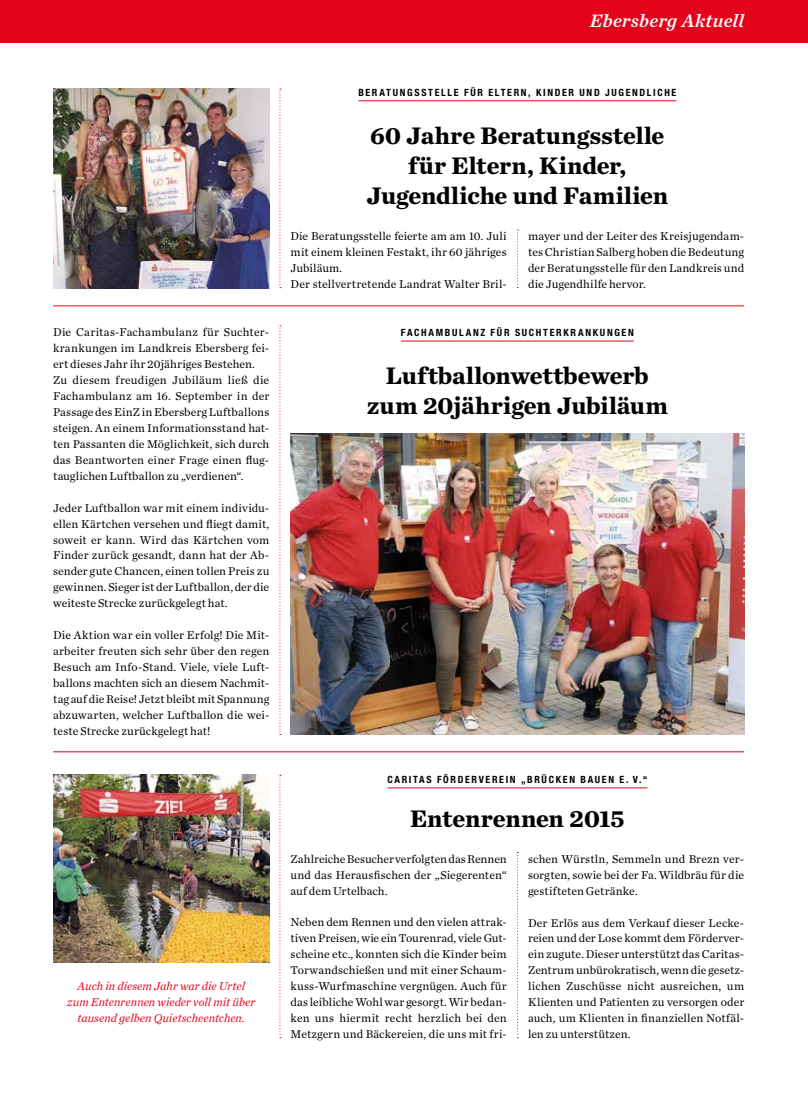
<style>
.page{position:relative;width:808px;height:1110px;background:#fff}
.page>*{position:absolute;margin:0;border:0;box-sizing:border-box;transform-origin:0 0}
.t1{font:700 25px/30px "Chronicle Text G1";letter-spacing:-.005em;color:#000;text-align:center}
.t2{font:italic 18.75px "Chronicle Text G1 Semi";letter-spacing:.015em;color:#fff}
.t3{font:11.88px/16px "Chronicle Text G1";letter-spacing:.01em;color:#000;text-align:justify}
.t4{font:italic 11.88px/16px "Chronicle Text G1";color:#e3041a;text-align:center}
.t5{font:700 condensed 10px "Helvetica Neue LT Std";letter-spacing:.165em;color:#000}
</style>
<div class="page">
<div style="left:0;top:0;width:808px;height:43px;background:#e3041a"></div>
<svg style="left:517px;top:229px;width:1px;height:59px"></svg>
<svg style="left:279px;top:89px;width:2px;height:199px"></svg>
<svg style="left:279px;top:325px;width:2px;height:408px"></svg>
<svg style="left:279px;top:774px;width:2px;height:261px"></svg>
<svg style="left:517px;top:852px;width:1px;height:183px"></svg>
<hr style="left:53px;top:305px;width:691px;height:1px;background:#e3041a">
<hr style="left:53px;top:751px;width:691px;height:1px;background:#e3041a">
<img style="left:53px;top:89px;width:216px;height:199px">
<hr style="left:358px;top:100px;width:318px;height:1px;background:#e3041a">
<img style="left:291px;top:433px;width:453px;height:301px">
<hr style="left:401px;top:340px;width:233px;height:1px;background:#e3041a">
<hr style="left:387px;top:787px;width:260px;height:1px;background:#e3041a">
<img style="left:53px;top:774px;width:216px;height:188px">
<h2 class="t2" style="left:590px;top:6px;width:156px">Ebersberg Aktuell</h2>
<p class="t3" style="left:53px;top:323px;width:218px;text-align:left">Die Caritas-Fachambulanz für Suchter&shy;krankungen im Landkreis Ebersberg fei&shy;ert dieses Jahr ihr 20jähriges Bestehen.<br>Zu diesem freudigen Jubiläum ließ die Fachambulanz am 16. September in der Passage des EinZ in Ebersberg Luftballons steigen. An einem Informationsstand hat&shy;ten Passanten die Möglichkeit, sich durch das Beantworten einer Frage einen flug&shy;tauglichen Luftballon zu „verdienen“.</p>
<p class="t3" style="left:53px;top:499px;width:218px">Jeder Luftballon war mit einem individu&shy;ellen Kärtchen versehen und fliegt damit, soweit er kann. Wird das Kärtchen vom Finder zurück gesandt, dann hat der Ab&shy;sender gute Chancen, einen tollen Preis zu gewinnen. Sieger ist der Luftballon, der die weiteste Strecke zurückgelegt hat.</p>
<p class="t3" style="left:53px;top:626px;width:218px">Die Aktion war ein voller Erfolg! Die Mit&shy;arbeiter freuten sich sehr über den regen Besuch am Info-Stand. Viele, viele Luft&shy;ballons machten sich an diesem Nachmit&shy;tag auf die Reise! Jetzt bleibt mit Spannung abzuwarten, welcher Luftballon die wei&shy;teste Strecke zurückgelegt hat!</p>
<p class="t4" style="left:67px;top:977px;width:190px">Auch in diesem Jahr war die Urtel zum Entenrennen wieder voll mit über tausend gelben Quietscheentchen.</p>
<p class="t5" style="left:358px;top:86px;width:320px">BERATUNGSSTELLE FÜR ELTERN, KINDER UND JUGENDLICHE</p>
<h1 class="t1" style="left:367px;top:119px;width:303px">60 Jahre Beratungsstelle für Eltern, Kinder,<br>Jugendliche und Familien</h1>
<p class="t3" style="left:291px;top:227px;width:218px;text-align:left">Die Beratungsstelle feierte am am 10. Juli mit einem kleinen Festakt, ihr 60 jähriges Jubiläum.<br>Der stellvertretende Landrat Walter Bril-</p>
<p class="t3" style="left:528px;top:227px;width:218px">mayer und der Leiter des Kreisjugendam&shy;tes Christian Salberg hoben die Bedeutung der Beratungsstelle für den Landkreis und die Jugendhilfe hervor.</p>
<p class="t5" style="left:401px;top:326px;width:234px">FACHAMBULANZ FÜR SUCHTERKRANKUNGEN</p>
<h1 class="t1" style="left:367px;top:358px;width:303px">Luftballonwettbewerb zum 20jährigen Jubiläum</h1>
<p class="t5" style="left:387px;top:773px;width:261px">CARITAS FÖRDERVEREIN „BRÜCK EN BAUEN E. V.“</p>
<h1 class="t1" style="left:410px;top:801px;width:216px">Entenrennen 2015</h1>
<p class="t3" style="left:291px;top:849px;width:218px">Zahlreiche Besucher verfolgten das Rennen und das Herausfischen der „Siegerenten“ auf dem Urtelbach.</p>
<p class="t3" style="left:291px;top:913px;width:218px">Neben dem Rennen und den vielen attrak&shy;tiven Preisen, wie ein Tourenrad, viele Gut&shy;scheine etc., konnten sich die Kinder beim Torwandschießen und mit einer Schaum&shy;kuss-Wurfmaschine vergnügen. Auch für das leibliche Wohl war gesorgt. Wir bedan&shy;ken uns hiermit recht herzlich bei den Metzgern und Bäckereien, die uns mit fri-</p>
<p class="t3" style="left:528px;top:849px;width:218px">schen Würstln, Semmeln und Brezn ver&shy;sorgten, sowie bei der Fa. Wildbräu für die gestifteten Getränke.</p>
<p class="t3" style="left:528px;top:913px;width:218px">Der Erlös aus dem Verkauf dieser Lecke&shy;reien und der Lose kommt dem Förderver&shy;ein zugute. Dieser unterstützt das Caritas-Zentrum unbürokratisch, wenn die gesetz&shy;lichen Zuschüsse nicht ausreichen, um Klienten und Patienten zu versorgen oder auch, um Klienten in finanziellen Notfäl&shy;len zu unterstützen.</p>
</div>
